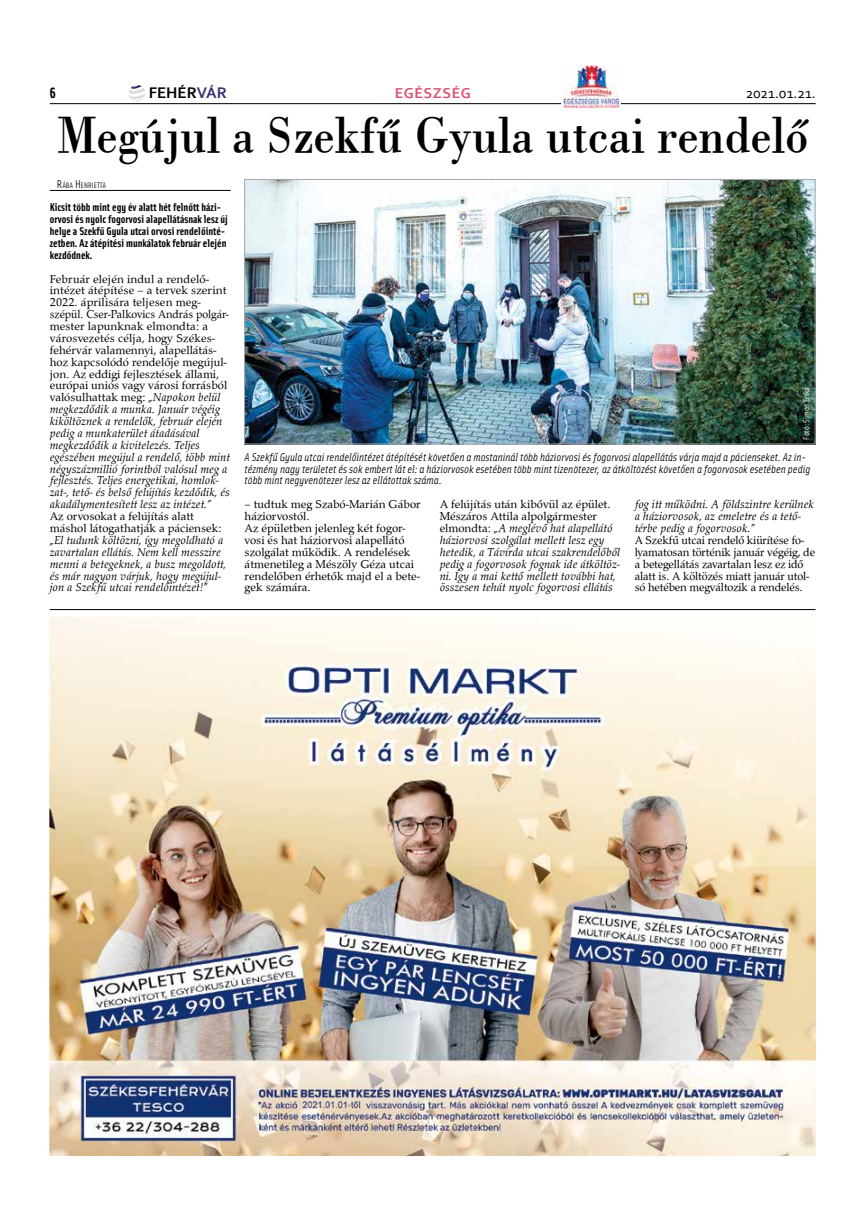
<style>
.page{position:relative;width:851px;height:1205px;background:#fff}
.page>*{position:absolute;margin:0;border:0;box-sizing:border-box;transform-origin:0 0}
.t1{font:52.5px "Bodoni PFL";color:#000;scale:.9 1}
.t2{font:700 16.12px "Corbel";color:#000}
.t3{font:15px "Corbel";color:#000}
.t4{font:700 15px "Corbel";letter-spacing:.04em;color:#da5272}
.t5{font:700 15px "Solex";color:#000}
.t6{font:11.88px/11.9px "Palladius";color:#000}
.t7{font:italic 11.88px/11.9px "Palladius";color:#000}
.t8{font:italic 11.25px/11.9px "Solex";color:#000}
.t9{font:700 11.25px/11.9px "Solex";color:#000}
.t10{font:8.75px "Solex";color:#fff}
.t11{font:7.88px "Solex";color:#000}
.s1{color:#3c316c}
.s2{font-size:11.25px}
.s3{font-style:italic}
.s4{font-style:normal}
</style>
<div class="page">
<hr style="left:50px;top:103px;width:765px;height:1px;background:#000">
<svg style="left:128px;top:85px;width:17px;height:16px"></svg>
<hr style="left:50px;top:190px;width:181px;height:1px;background:#000">
<img style="left:246px;top:181px;width:567px;height:261px">
<div style="left:244px;top:179px;width:571px;height:265px;border:1px solid #a7a9ac"></div>
<img style="left:50px;top:617px;width:765px;height:538px">
<hr style="left:50px;top:609px;width:765px;height:1px;background:#000">
<div style="left:561px;top:64px;width:59px;height:45px;background:#fff"></div>
<img style="left:563px;top:65px;width:55px;height:43px">
<h2 class="t2" style="left:149px;top:82px;width:80px">FEHÉR<span class="s1">VÁR</span></h2>
<h1 class="t1" style="left:58px;top:98px;width:835px">Megújul a Szekfű Gyula utcai rendelő</h1>
<p class="t5" style="left:50px;top:83px;width:8px">6</p>
<p class="t4" style="left:394px;top:83px;width:78px">EGÉSZSÉG</p>
<p class="t3" style="left:745px;top:84px;width:71px">2021.01.21.</p>
<p class="t11" style="left:57px;top:180px;width:51px"><span class="s2">R</span>ÁBA <span class="s2">H</span>ENRIETTA</p>
<p class="t9" style="left:50px;top:201px;width:179px">Kicsit több mint egy év alatt hét felnőtt házi&shy;orvosi és nyolc fogorvosi alapellátásnak lesz új helye a Szekfű Gyula utcai orvosi rendelőinté&shy;zetben. Az átépítési munkálatok február elején kezdődnek.</p>
<p class="t6" style="left:50px;top:273px;width:181px">Február elején indul a rendelő&shy;intézet átépítése – a tervek szerint 2022. áprilisára teljesen meg&shy;szépül. Cser-Palkovics András polgár&shy;mester lapunknak elmondta: a városvezetés célja, hogy Székes&shy;fehérvár valamennyi, alapellátás&shy;hoz kapcsolódó rendelője megújul&shy;jon. Az eddigi fejlesztések állami, európai uniós vagy városi forrásból valósulhattak meg: <span class="s3">„Napokon belül megkezdődik a munka. Január végéig kiköltöznek a rendelők, február elején pedig a munkaterület átadásával megkezdődik a kivitelezés. Teljes egészében megújul a rendelő, több mint négyszázmillió forintból valósul meg a fejlesztés. Teljes energetikai, homlok&shy;zat-, tető- és belső felújítás kezdődik, és akadálymentesített lesz az intézet.”</span></p>
<p class="t6" style="left:50px;top:510px;width:173px">Az orvosokat a felújítás alatt máshol látogathatják a páciensek:</p>
<p class="t7" style="left:50px;top:534px;width:178px">„El tudunk költözni, így megoldható a zavartalan ellátás. Nem kell messzire menni a betegeknek, a busz megoldott, és már nagyon várjuk, hogy megújul&shy;jon a Szekfű utcai rendelőintézet!”</p>
<p class="t10" style="left:800px;top:440px;width:54px;rotate:-90deg">Fotó: Simon Erika</p>
<p class="t8" style="left:244px;top:450px;width:567px">A Szekfű Gyula utcai rendelőintézet átépítését követően a mostaninál több háziorvosi és fogorvosi alapellátás várja majd a pácienseket. Az in&shy;tézmény nagy területet és sok embert lát el: a háziorvosok esetében több mint tizenötezer, az átköltözést követően a fogorvosok esetében pedig több mint negyvenötezer lesz az ellátottak száma.</p>
<p class="t6" style="left:244px;top:498px;width:177px">– tudtuk meg Szabó-Marián Gábor háziorvostól.<br>Az épületben jelenleg két fogor&shy;vosi és hat háziorvosi alapellátó szolgálat működik. A rendelések átmenetileg a Mészöly Géza utcai rendelőben érhetők majd el a bete&shy;gek számára.</p>
<p class="t7" style="left:439px;top:498px;width:182px"><span class="s4">A felújítás után kibővül az épület.<br>Mészáros Attila alpolgármester elmondta:</span> „A meglévő hat alapellátó háziorvosi szolgálat mellett lesz egy hetedik, a Távírda utcai szakrendelőből pedig a fogorvosok fognak ide átköltöz&shy;ni. Így a mai kettő mellett további hat, összesen tehát nyolc fogorvosi ellátás</p>
<p class="t7" style="left:634px;top:498px;width:181px">fog itt működni. A földszintre kerülnek a háziorvosok, az emeletre és a tető&shy;térbe pedig a fogorvosok.”</p>
<p class="t6" style="left:634px;top:534px;width:182px">A Szekfű utcai rendelő kiürítése fo&shy;lyamatosan történik január végéig, de a betegellátás zavartalan lesz ez idő alatt is. A költözés miatt január utol&shy;só hetében megváltozik a rendelés.</p>
</div>
